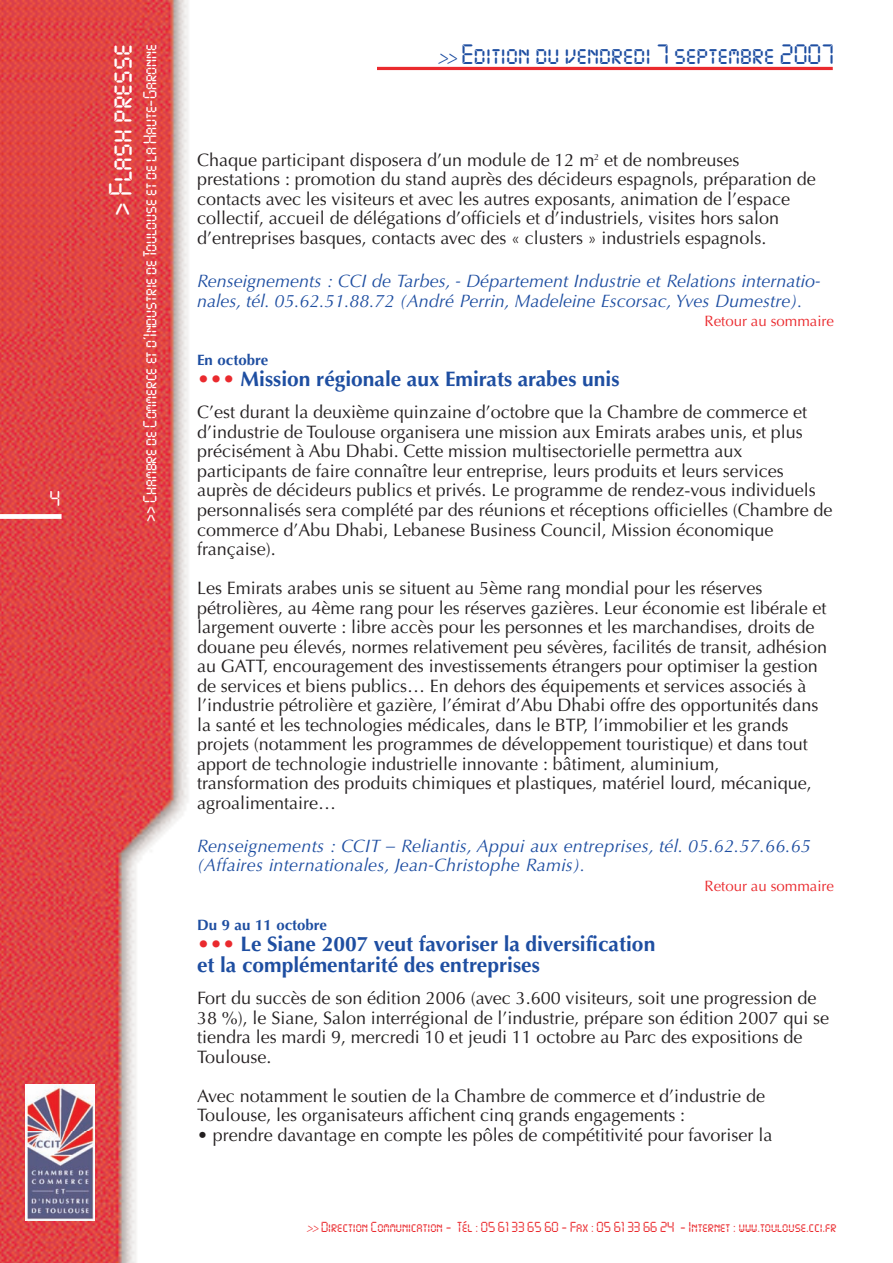
<style>
.page{position:relative;width:893px;height:1263px;background:#fff}
.page>*{position:absolute;margin:0;border:0;box-sizing:border-box;transform-origin:0 0}
.t1{font:28.5px "Digital ICG";color:#fff}
.t2{font:24.6px "Digital ICG";color:#1e4ea1}
.t3{font:700 21px/21px "Optima";color:#1e4ea1}
.t4{font:19.2px "Digital ICG";color:#fff}
.t5{font:18px/19.5px "Optima";color:#231f20}
.t6{font:italic 18px/19.5px "Optima";color:#1e4ea1}
.t7{font:16.5px "Digital ICG";letter-spacing:-.01em;color:#fff}
.t8{font:15px "Optima";color:#ea2a2e}
.t9{font:700 15px "Optima";color:#1e4ea1}
.t10{font:12.75px "Digital ICG";color:#ea2a2e}
.s1{font-family:"Univers";font-weight:300;font-style:italic;font-stretch:condensed;font-size:20.7px}
.s2{color:#ea2a2e}
.s3{font-family:"Univers";font-weight:300;font-style:italic;font-stretch:condensed}
</style>
<div class="page">
<hr style="left:377px;top:67px;width:456px;height:3px;background:#ea2a2e">
<img style="left:0;top:0;width:188px;height:1263px">
<div style="left:0;top:514px;width:62px;height:5px;background:#fff"></div>
<img style="left:25px;top:1084px;width:70px;height:47px">
<img style="left:25px;top:1131px;width:70px;height:89px">
<p class="t4" style="left:50px;top:488px;width:12px">4</p>
<h1 class="t1" style="left:105px;top:216px;width:173px;rotate:-90deg">&gt; Flash presse</h1>
<p class="t7" style="left:141px;top:522px;width:479px;rotate:-90deg">&gt;&gt; Chambre de Commerce et d’Industrie de Toulouse et de la Haute-Garonne</p>
<h2 class="t2" style="left:438px;top:41px;width:397px"><span class="s1">&gt;&gt;</span> Edition du vendredi 7 septembre 2007</h2>
<p class="t5" style="left:197px;top:152px;width:620px">Chaque participant disposera d’un module de 12 m<sup>2</sup> et de nombreuses prestations : promotion du stand auprès des décideurs espagnols, préparation de contacts avec les visiteurs et avec les autres exposants, animation de l’espace collectif, accueil de délégations d’officiels et d’industriels, visites hors salon d’entreprises basques, contacts avec des « clusters » industriels espagnols.</p>
<p class="t6" style="left:197px;top:273px;width:625px">Renseignements : CCI de Tarbes, - Département Industrie et Relations internatio&shy;nales, tél. 05.62.51.88.72 (André Perrin, Madeleine Escorsac, Yves Dumestre).</p>
<p class="t8" style="left:704px;top:315px;width:131px">Retour au sommaire</p>
<p class="t9" style="left:197px;top:354px;width:73px">En octobre</p>
<p class="t3" style="left:197px;top:371px;width:424px"><span class="s2">•••</span> Mission régionale aux Emirats arabes unis</p>
<p class="t5" style="left:197px;top:404px;width:637px">C’est durant la deuxième quinzaine d’octobre que la Chambre de commerce et d’industrie de Toulouse organisera une mission aux Emirats arabes unis, et plus précisément à Abu Dhabi. Cette mission multisectorielle permettra aux participants de faire connaître leur entreprise, leurs produits et leurs services auprès de décideurs publics et privés. Le programme de rendez-vous individuels personnalisés sera complété par des réunions et réceptions officielles (Chambre de commerce d’Abu Dhabi, Lebanese Business Council, Mission économique française).</p>
<p class="t5" style="left:197px;top:580px;width:631px">Les Emirats arabes unis se situent au 5ème rang mondial pour les réserves pétrolières, au 4ème rang pour les réserves gazières. Leur économie est libérale et largement ouverte : libre accès pour les personnes et les marchandises, droits de douane peu élevés, normes relativement peu sévères, facilités de transit, adhésion au GATT, encouragement des investissements étrangers pour optimiser la gestion de services et biens publics… En dehors des équipements et services associés à l’industrie pétrolière et gazière, l’émirat d’Abu Dhabi offre des opportunités dans la santé et les technologies médicales, dans le BTP, l’immobilier et les grands projets (notamment les programmes de développement touristique) et dans tout apport de technologie industrielle innovante : bâtiment, aluminium, transformation des produits chimiques et plastiques, matériel lourd, mécanique, agroalimentaire…</p>
<p class="t6" style="left:197px;top:838px;width:615px">Renseignements : CCIT – Reliantis, Appui aux entreprises, tél. 05.62.57.66.65 (Affaires internationales, Jean-Christophe Ramis).</p>
<p class="t8" style="left:704px;top:879px;width:131px">Retour au sommaire</p>
<p class="t9" style="left:197px;top:918px;width:131px">Du 9 au 11 octobre</p>
<p class="t3" style="left:197px;top:935px;width:460px"><span class="s2">•••</span> Le Siane 2007 veut favoriser la diversification et la complémentarité des entreprises</p>
<p class="t5" style="left:197px;top:990px;width:634px">Fort du succès de son édition 2006 (avec 3.600 visiteurs, soit une progression de 38 %), le Siane, Salon interrégional de l’industrie, prépare son édition 2007 qui se tiendra les mardi 9, mercredi 10 et jeudi 11 octobre au Parc des expositions de Toulouse.</p>
<p class="t5" style="left:197px;top:1087px;width:569px">Avec notamment le soutien de la Chambre de commerce et d’industrie de<br>Toulouse, les organisateurs affichent cinq grands engagements :</p>
<p class="t5" style="left:197px;top:1126px;width:577px">• prendre davantage en compte les pôles de compétitivité pour favoriser la</p>
<p class="t10" style="left:307px;top:1220px;width:531px"><span class="s3">&gt;&gt;</span> Direction Communication - Tél : 05 61 33 65 60 - Fax : 05 61 33 66 24 - Internet : www.toulouse.cci.fr</p>
</div>
